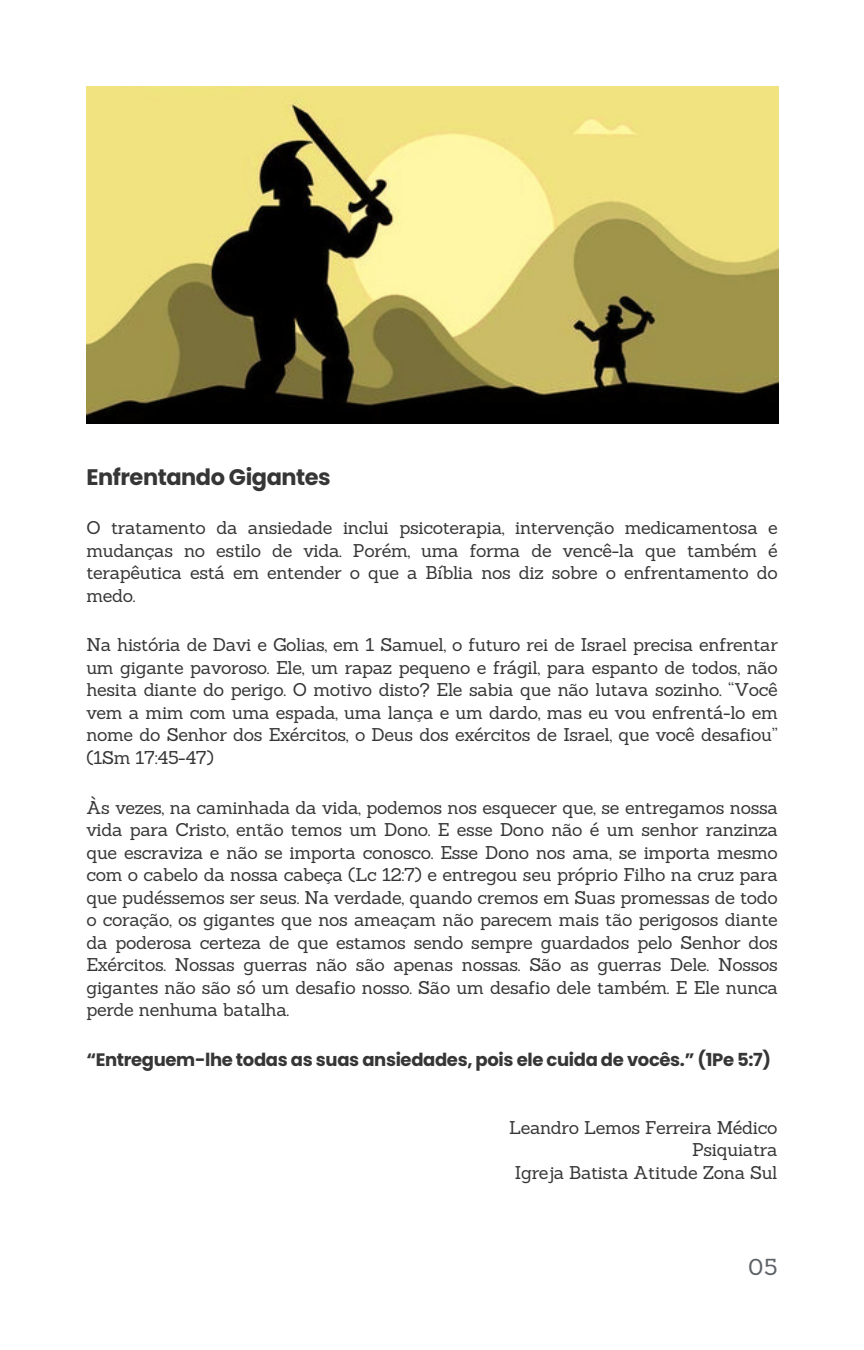
<style>
.page{position:relative;width:864px;height:1350px;background:#fff}
.page>*{position:absolute;margin:0;border:0;box-sizing:border-box;transform-origin:0 0}
.t1{font:700 22.5px "Poppins";letter-spacing:-.02em;color:#363636}
.t2{font:22.5px "Sanchez";color:#5d6268}
.t3{font:18px/22.5px "Sanchez";letter-spacing:-.02em;color:#363636;text-align:justify}
.t4{font:700 18px "Poppins";letter-spacing:-.02em;color:#363636}
</style>
<div class="page">
<img style="left:86px;top:86px;width:692px;height:338px">
<p class="t1" style="left:86px;top:462px;width:246px">Enfrentando Gigantes</p>
<h1 class="t3" style="left:86px;top:516px;width:693px">O tratamento da ansiedade inclui psicoterapia, intervenção medicamentosa e mudanças no estilo de vida. Porém, uma forma de vencê-la que também é terapêutica está em entender o que a Bíblia nos diz sobre o enfrentamento do medo.</h1>
<p class="t3" style="left:86px;top:634px;width:693px">Na história de Davi e Golias, em 1 Samuel, o futuro rei de Israel precisa enfrentar um gigante pavoroso. Ele, um rapaz pequeno e frágil, para espanto de todos, não hesita diante do perigo. O motivo disto? Ele sabia que não lutava sozinho. “Você vem a mim com uma espada, uma lança e um dardo, mas eu vou enfrentá-lo em nome do Senhor dos Exércitos, o Deus dos exércitos de Israel, que você desafiou” (1Sm 17:45-47)</p>
<h2 class="t3" style="left:86px;top:796px;width:693px">Às vezes, na caminhada da vida, podemos nos esquecer que, se entregamos nossa vida para Cristo, então temos um Dono. E esse Dono não é um senhor ranzinza que escraviza e não se importa conosco. Esse Dono nos ama, se importa mesmo com o cabelo da nossa cabeça (Lc 12:7) e entregou seu próprio Filho na cruz para que pudéssemos ser seus. Na verdade, quando cremos em Suas promessas de todo o coração, os gigantes que nos ameaçam não parecem mais tão perigosos diante da poderosa certeza de que estamos sendo sempre guardados pelo Senhor dos Exércitos. Nossas guerras não são apenas nossas. São as guerras Dele. Nossos gigantes não são só um desafio nosso. São um desafio dele também. E Ele nunca perde nenhuma batalha.</h2>
<p class="t4" style="left:86px;top:1047px;width:686px">“Entreguem-lhe todas as suas ansiedades, pois ele cuida de vocês.” (1Pe 5:7)</p>
<p class="t3" style="left:509px;top:1116px;width:270px">Leandro Lemos Ferreira Médico</p>
<p class="t3" style="left:692px;top:1138px;width:87px">Psiquiatra</p>
<p class="t3" style="left:515px;top:1161px;width:264px">Igreja Batista Atitude Zona Sul</p>
<p class="t2" style="left:748px;top:1253px;width:31px">05</p>
</div>
